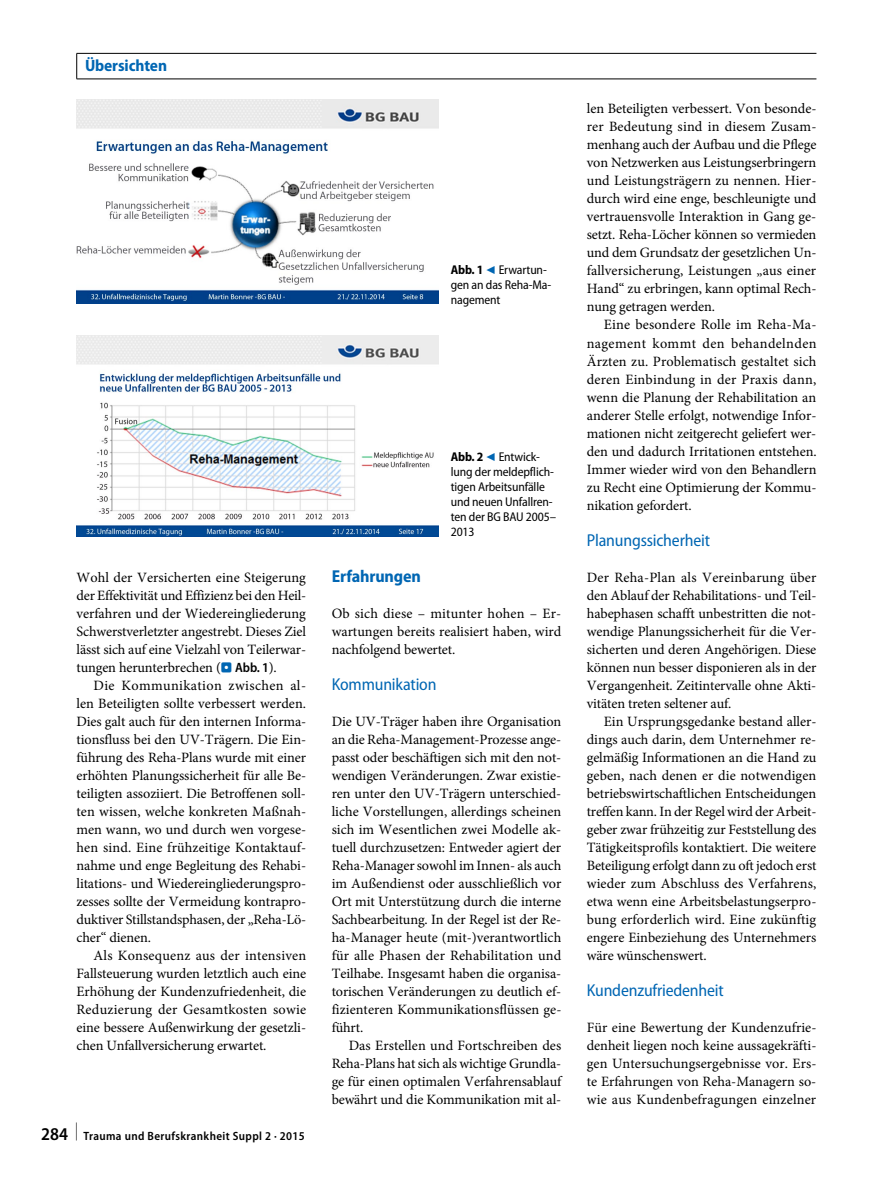
<style>
.page{position:relative;width:893px;height:1187px;background:#fff}
.page>*{position:absolute;margin:0;border:0;box-sizing:border-box;transform-origin:0 0}
.t1{font:semi-condensed 17.25px "Myriad Pro";letter-spacing:-.01em;color:#0066b3}
.t2{font:700 semi-condensed 17.25px "Myriad Pro";letter-spacing:-.01em;color:#0066b3}
.t3{font:700 semi-condensed 16.5px "Myriad Pro";letter-spacing:-.005em;color:#0066b3}
.t4{font:14.25px/18px "Minion Pro";letter-spacing:-.01em;color:#000;text-align:justify}
.t5{font:semi-condensed 12.75px/15px "Myriad Pro";letter-spacing:-.01em;color:#000}
.t6{font:600 semi-condensed 12px "Myriad Pro";letter-spacing:.03em;color:#000}
.s1{font-family:"Blik Buttons";font-size:13.5px;color:#0066b3}
.s2{font-family:"Myriad Pro";font-weight:600;font-stretch:semi-condensed;font-size:13.5px}
.s3{font-size:18px}
.s4{font-weight:700}
.s5{font-family:"Blik Buttons";font-stretch:normal;font-size:13.5px;color:#0066b3}
</style>
<div class="page">
<hr style="left:77px;top:53px;width:739px;height:1px;background:#000">
<svg style="left:76px;top:54px;width:1px;height:25px"></svg>
<hr style="left:77px;top:79px;width:739px;height:1px;background:#000">
<img style="left:77px;top:100px;width:361px;height:203px">
<img style="left:77px;top:335px;width:361px;height:201px">
<p class="t3" style="left:85px;top:56px;width:84px">Übersichten</p>
<p class="t4" style="left:77px;top:568px;width:231px">Wohl der Versicherten eine Steigerung der Effektivität und Effizienz bei den Heil&shy;verfahren und der Wiedereingliederung Schwerstverletzter angestrebt. Dieses Ziel lässt sich auf eine Vielzahl von Teilerwar&shy;tungen herunterbrechen (<span class="s1">.</span> <span class="s2">Abb. 1</span>).</p>
<p class="t4" style="left:77px;top:676px;width:231px;text-indent:17px">Die Kommunikation zwischen al&shy;len Beteiligten sollte verbessert werden.<br>Dies galt auch für den internen Informa&shy;tionsfluss bei den UV-Trägern. Die Ein&shy;führung des Reha-Plans wurde mit einer erhöhten Planungssicherheit für alle Be&shy;teiligten assoziiert. Die Betroffenen soll&shy;ten wissen, welche konkreten Maßnah&shy;men wann, wo und durch wen vorgese&shy;hen sind. Eine frühzeitige Kontaktauf&shy;nahme und enge Begleitung des Rehabi&shy;litations- und Wiedereingliederungspro&shy;zesses sollte der Vermeidung kontrapro&shy;duktiver Stillstandsphasen, der „Reha-Lö&shy;cher“ dienen.</p>
<p class="t4" style="left:77px;top:946px;width:231px;text-indent:17px">Als Konsequenz aus der intensiven Fallsteuerung wurden letztlich auch eine Erhöhung der Kundenzufriedenheit, die Reduzierung der Gesamtkosten sowie eine bessere Außenwirkung der gesetzli&shy;chen Unfallversicherung erwartet.</p>
<p class="t6" style="left:41px;top:1129px;width:265px"><span class="s3">284 </span><sup>|</sup> Trauma und Berufskrankheit Suppl 2 · 2015</p>
<p class="t5" style="left:451px;top:262px;width:102px"><span class="s4">Abb. 1</span> <span class="s5">9</span> Erwartun&shy;gen an das Reha-Ma&shy;nagement</p>
<p class="t5" style="left:451px;top:450px;width:107px"><span class="s4">Abb. 2</span> <span class="s5">9</span> Entwick&shy;lung der meldepflich&shy;tigen Arbeitsunfälle und neuen Unfallren&shy;ten der BG BAU 2005–<br>2013</p>
<p class="t2" style="left:332px;top:566px;width:91px">Erfahrungen</p>
<p class="t4" style="left:332px;top:604px;width:231px">Ob sich diese – mitunter hohen – Er&shy;wartungen bereits realisiert haben, wird nachfolgend bewertet.</p>
<p class="t1" style="left:332px;top:674px;width:106px">Kommunikation</p>
<p class="t4" style="left:332px;top:712px;width:231px">Die UV-Träger haben ihre Organisation an die Reha-Management-Prozesse ange&shy;passt oder beschäftigen sich mit den not&shy;wendigen Veränderungen. Zwar existie&shy;ren unter den UV-Trägern unterschied&shy;liche Vorstellungen, allerdings scheinen sich im Wesentlichen zwei Modelle ak&shy;tuell durchzusetzen: Entweder agiert der Reha-Manager sowohl im Innen- als auch im Außendienst oder ausschließlich vor Ort mit Unterstützung durch die interne Sachbearbeitung. In der Regel ist der Re&shy;ha-Manager heute (mit-)verantwortlich für alle Phasen der Rehabilitation und Teilhabe. Insgesamt haben die organisa&shy;torischen Veränderungen zu deutlich ef&shy;fizienteren Kommunikationsflüssen ge&shy;führt.</p>
<p class="t4" style="left:332px;top:1036px;width:231px;text-indent:17px">Das Erstellen und Fortschreiben des Reha-Plans hat sich als wichtige Grundla&shy;ge für einen optimalen Verfahrensablauf bewährt und die Kommunikation mit al-</p>
<p class="t4" style="left:587px;top:100px;width:231px">len Beteiligten verbessert. Von besonde&shy;rer Bedeutung sind in diesem Zusam&shy;menhang auch der Aufbau und die Pflege von Netzwerken aus Leistungserbringern und Leistungsträgern zu nennen. Hier&shy;durch wird eine enge, beschleunigte und vertrauensvolle Interaktion in Gang ge&shy;setzt. Reha-Löcher können so vermieden und dem Grundsatz der gesetzlichen Un&shy;fallversicherung, Leistungen „aus einer Hand“ zu erbringen, kann optimal Rech&shy;nung getragen werden.</p>
<p class="t4" style="left:587px;top:316px;width:231px;text-indent:17px">Eine besondere Rolle im Reha-Ma&shy;nagement kommt den behandelnden Ärzten zu. Problematisch gestaltet sich deren Einbindung in der Praxis dann, wenn die Planung der Rehabilitation an anderer Stelle erfolgt, notwendige Infor&shy;mationen nicht zeitgerecht geliefert wer&shy;den und dadurch Irritationen entstehen.<br>Immer wieder wird von den Behandlern zu Recht eine Optimierung der Kommu&shy;nikation gefordert.</p>
<p class="t1" style="left:587px;top:530px;width:125px">Planungssicherheit</p>
<p class="t4" style="left:587px;top:568px;width:231px">Der Reha-Plan als Vereinbarung über den Ablauf der Rehabilitations- und Teil&shy;habephasen schafft unbestritten die not&shy;wendige Planungssicherheit für die Ver&shy;sicherten und deren Angehörigen. Diese können nun besser disponieren als in der Vergangenheit. Zeitintervalle ohne Akti&shy;vitäten treten seltener auf.</p>
<p class="t4" style="left:587px;top:712px;width:231px;text-indent:17px">Ein Ursprungsgedanke bestand aller&shy;dings auch darin, dem Unternehmer re&shy;gelmäßig Informationen an die Hand zu geben, nach denen er die notwendigen betriebswirtschaftlichen Entscheidungen treffen kann. In der Regel wird der Arbeit&shy;geber zwar frühzeitig zur Feststellung des Tätigkeitsprofils kontaktiert. Die weitere Beteiligung erfolgt dann zu oft jedoch erst wieder zum Abschluss des Verfahrens, etwa wenn eine Arbeitsbelastungserpro&shy;bung erforderlich wird. Eine zukünftig engere Einbeziehung des Unternehmers wäre wünschenswert.</p>
<p class="t1" style="left:587px;top:980px;width:139px">Kundenzufriedenheit</p>
<p class="t4" style="left:587px;top:1018px;width:231px">Für eine Bewertung der Kundenzufrie&shy;denheit liegen noch keine aussagekräfti&shy;gen Untersuchungsergebnisse vor. Ers&shy;te Erfahrungen von Reha-Managern so&shy;wie aus Kundenbefragungen einzelner</p>
</div>
